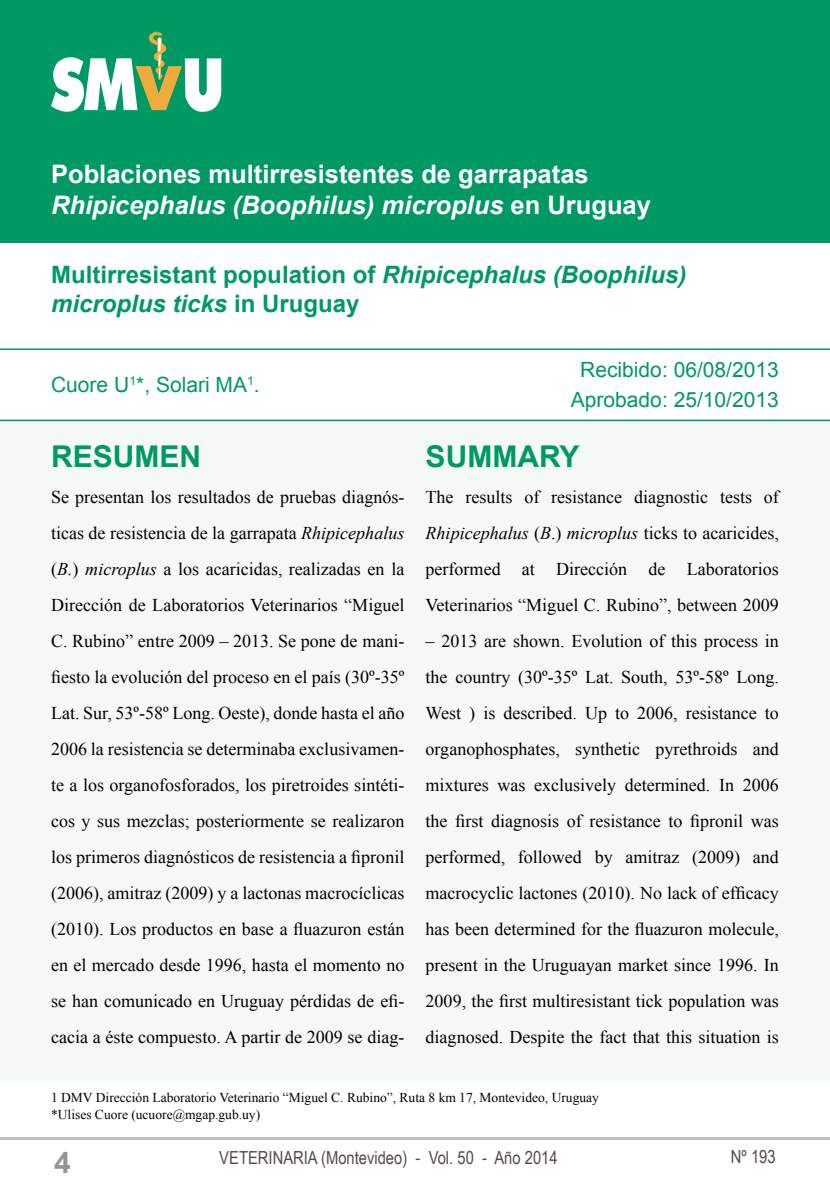
<style>
.page{position:relative;width:830px;height:1191px;background:#fff}
.page>*{position:absolute;margin:0;border:0;box-sizing:border-box;transform-origin:0 0}
.t1{font:700 30px "Arial";color:#009964}
.t2{font:700 30px "Arial";color:#939598}
.t3{font:700 25.5px/30.6px "Arial";color:#fff}
.t4{font:italic 700 24px/28.8px "Arial";color:#009964}
.t5{font:21px/30px "Arial";color:#009964;text-align:center}
.t6{font:18px/36px "Times New Roman";color:#000;text-align:justify}
.t7{font:18px "Arial Narrow";color:#524b48}
.t8{font:13.5px/16.5px "Times New Roman";color:#000}
.s1{font-style:italic}
.s2{font-style:normal}
</style>
<div class="page">
<hr style="left:0;top:1137px;width:829px;height:3px;background:#bcbec0">
<div style="left:0;top:420px;width:829px;height:660px;background:#f4f9f6"></div>
<div style="left:0;top:0;width:829px;height:242px;background:#009964"></div>
<svg style="left:51px;top:31px;width:171px;height:81px"></svg>
<hr style="left:0;top:348px;width:829px;height:2px;background:#009964">
<hr style="left:0;top:419px;width:829px;height:2px;background:#009964">
<h2 class="t3" style="left:51px;top:160px;width:601px">Poblaciones multirresistentes de garrapatas<br><span class="s1">Rhipicephalus (Boophilus) microplus</span> en Uruguay</h2>
<h3 class="t4" style="left:51px;top:261px;width:636px"><span class="s2">Multirresistant population of</span> Rhipicephalus (Boophilus) microplus ticks <span class="s2">in Uruguay</span></h3>
<p class="t5" style="left:51px;top:369px;width:210px">Cuore U<sup>1</sup>*, Solari MA<sup>1</sup>.</p>
<h1 class="t1" style="left:51px;top:436px;width:152px">RESUMEN</h1>
<p class="t6" style="left:51px;top:478px;width:354px">Se presentan los resultados de pruebas diagnós&shy;ticas de resistencia de la garrapata <span class="s1">Rhipicephalus </span>(<span class="s1">B.</span>) <span class="s1">microplus</span> a los acaricidas, realizadas en la Dirección de Laboratorios Veterinarios “Miguel C. Rubino” entre 2009 – 2013. Se pone de mani&shy;fiesto la evolución del proceso en el país (30º-35º Lat. Sur, 53º-58º Long. Oeste), donde hasta el año 2006 la resistencia se determinaba exclusivamen&shy;te a los organofosforados, los piretroides sintéti&shy;cos y sus mezclas; posteriormente se realizaron los primeros diagnósticos de resistencia a fipronil (2006), amitraz (2009) y a lactonas macrocíclicas (2010). Los productos en base a fluazuron están en el mercado desde 1996, hasta el momento no se han comunicado en Uruguay pérdidas de efi&shy;cacia a éste compuesto. A partir de 2009 se diag-</p>
<p class="t5" style="left:570px;top:355px;width:209px">Recibido: 06/08/2013<br>Aprobado: 25/10/2013</p>
<h1 class="t1" style="left:425px;top:436px;width:155px">SUMMARY</h1>
<p class="t6" style="left:425px;top:478px;width:354px">The results of resistance diagnostic tests of <span class="s1">Rhipicephalus</span> (<span class="s1">B</span>.) <span class="s1">microplus</span> ticks to acaricides, performed at Dirección de Laboratorios Veterinarios “Miguel C. Rubino”, between 2009</p>
<p class="t6" style="left:425px;top:622px;width:354px">– 2013 are shown. Evolution of this process in the country (30º-35º Lat. South, 53º-58º Long.<br>West ) is described. Up to 2006, resistance to organophosphates, synthetic pyrethroids and mixtures was exclusively determined. In 2006 the first diagnosis of resistance to fipronil was performed, followed by amitraz (2009) and macrocyclic lactones (2010). No lack of efficacy has been determined for the fluazuron molecule, present in the Uruguayan market since 1996. In 2009, the first multiresistant tick population was diagnosed. Despite the fact that this situation is</p>
<p class="t8" style="left:51px;top:1089px;width:549px">1 DMV Dirección Laboratorio Veterinario “Miguel C. Rubino”, Ruta 8 km 17, Montevideo, Uruguay *Ulises Cuore (ucuore@mgap.gub.uy)</p>
<h1 class="t2" style="left:54px;top:1143px;width:18px">4</h1>
<p class="t7" style="left:219px;top:1144px;width:340px">VETERINARIA (Montevideo) - Vol. 50 - Año 2014</p>
<p class="t7" style="left:730px;top:1143px;width:46px">Nº 193</p>
</div>
